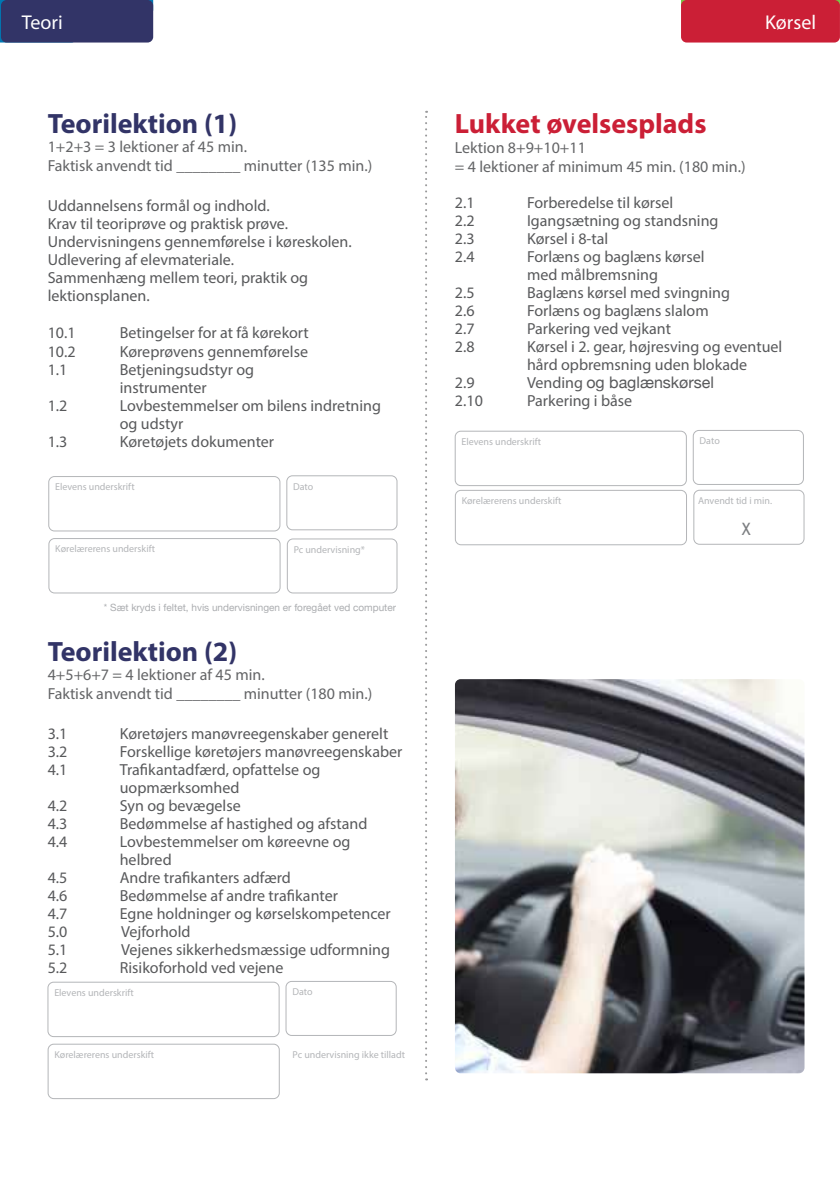
<style>
.page{position:relative;width:840px;height:1191px;background:#fff}
.page>*{position:absolute;margin:0;border:0;box-sizing:border-box;transform-origin:0 0}
.t1{font:700 28px "Myriad Pro";color:#323467}
.t2{font:700 28px "Myriad Pro";color:#cb1f36}
.t3{font:20px "Myriad Pro";color:#fff}
.t4{font:16px/18px "Myriad Pro";color:#58595b}
.t5{font:16px/19.2px "Myriad Pro";color:#636466}
.t6{font:16px "Helvetica Neue";color:#58595b}
.t7{font:16px "Monaco";color:#7c7e81}
.t8{font:10px "Myriad Pro";color:#abadb0}
.t9{font:10px "Helvetica Neue";color:#abadb0}
.s1{font-family:"Myriad Pro"}
</style>
<div class="page">
<div style="left:1px;top:0;width:152px;height:43px;background:#323467;border-radius:6px"></div>
<div style="left:680px;top:0;width:159px;height:43px;background:#cb1f36;border-radius:6px"></div>
<img style="left:455px;top:679px;width:349px;height:394px">
<div style="left:48px;top:476px;width:232px;height:55px;border:1px solid #abadb0;border-radius:6px"></div>
<div style="left:286px;top:475px;width:111px;height:55px;border:1px solid #abadb0;border-radius:6px"></div>
<div style="left:287px;top:539px;width:110px;height:54px;border:1px solid #abadb0;border-radius:6px"></div>
<div style="left:49px;top:538px;width:231px;height:55px;border:1px solid #abadb0;border-radius:6px"></div>
<div style="left:48px;top:982px;width:231px;height:54px;border:1px solid #abadb0;border-radius:6px"></div>
<div style="left:285px;top:981px;width:111px;height:54px;border:1px solid #abadb0;border-radius:6px"></div>
<div style="left:48px;top:1044px;width:231px;height:54px;border:1px solid #abadb0;border-radius:6px"></div>
<svg style="left:425px;top:111px;width:2px;height:969px"></svg>
<div style="left:454px;top:431px;width:232px;height:55px;border:1px solid #abadb0;border-radius:6px"></div>
<div style="left:692px;top:430px;width:111px;height:55px;border:1px solid #abadb0;border-radius:6px"></div>
<div style="left:455px;top:490px;width:231px;height:55px;border:1px solid #abadb0;border-radius:6px"></div>
<div style="left:693px;top:490px;width:110px;height:54px;border:1px solid #abadb0;border-radius:6px"></div>
<p class="t3" style="left:22px;top:10px;width:42px">Teori</p>
<p class="t3" style="left:764px;top:10px;width:53px">Kørsel</p>
<h1 class="t1" style="left:48px;top:105px;width:191px">Teorilektion (1)</h1>
<p class="t5" style="left:48px;top:137px;width:326px">1+2+3 = 3 lektioner af 45 min.<br>Faktisk anvendt tid ________ minutter (135 min.)</p>
<p class="t4" style="left:48px;top:196px;width:305px">Uddannelsens formål og indhold.<br>Krav til teoriprøve og praktisk prøve.<br>Undervisningens gennemførelse i køreskolen.<br>Udlevering af elevmateriale.<br>Sammenhæng mellem teori, praktik og lektionsplanen.</p>
<p class="t4" style="left:48px;top:323px;width:29px">10.1</p>
<p class="t4" style="left:120px;top:323px;width:190px">Betingelser for at få kørekort</p>
<p class="t4" style="left:48px;top:342px;width:29px">10.2</p>
<p class="t4" style="left:120px;top:342px;width:190px">Køreprøvens gennemførelse</p>
<p class="t4" style="left:48px;top:360px;width:21px">1.1</p>
<p class="t4" style="left:120px;top:360px;width:136px">Betjeningsudstyr og instrumenter</p>
<p class="t4" style="left:48px;top:396px;width:21px">1.2</p>
<p class="t4" style="left:120px;top:396px;width:263px">Lovbestemmelser om bilens indretning og udstyr</p>
<p class="t4" style="left:48px;top:432px;width:21px">1.3</p>
<p class="t4" style="left:120px;top:432px;width:156px">Køretøjets dokumenter</p>
<p class="t8" style="left:55px;top:481px;width:81px">Elevens underskrift</p>
<p class="t8" style="left:293px;top:480px;width:22px">Dato</p>
<p class="t8" style="left:55px;top:543px;width:101px">Kørelærerens underskift</p>
<p class="t8" style="left:293px;top:543px;width:73px">Pc undervisning*</p>
<p class="t9" style="left:104px;top:600px;width:293px">* Sæt kryds i feltet, hvis undervisningen er foregået ved computer</p>
<h1 class="t1" style="left:48px;top:633px;width:191px">Teorilektion (2)</h1>
<p class="t5" style="left:48px;top:665px;width:326px">4+5+6+7 = 4 lektioner af 45 min.<br>Faktisk anvendt tid ________ minutter (180 min.)</p>
<p class="t4" style="left:48px;top:724px;width:21px">3.1</p>
<p class="t4" style="left:120px;top:724px;width:270px">Køretøjers manøvreegenskaber generelt</p>
<p class="t4" style="left:48px;top:742px;width:21px">3.2</p>
<p class="t4" style="left:120px;top:742px;width:284px">Forskellige køretøjers manøvreegenskaber</p>
<p class="t4" style="left:48px;top:760px;width:21px">4.1</p>
<p class="t4" style="left:120px;top:760px;width:202px">Trafikantadfærd, opfattelse og uopmærksomhed</p>
<p class="t4" style="left:48px;top:796px;width:21px">4.2</p>
<p class="t4" style="left:120px;top:796px;width:122px">Syn og bevægelse</p>
<p class="t4" style="left:48px;top:814px;width:21px">4.3</p>
<p class="t4" style="left:120px;top:814px;width:249px">Bedømmelse af hastighed og afstand</p>
<p class="t4" style="left:48px;top:832px;width:21px">4.4</p>
<p class="t4" style="left:120px;top:832px;width:232px">Lovbestemmelser om køreevne og helbred</p>
<p class="t4" style="left:48px;top:868px;width:21px">4.5</p>
<p class="t4" style="left:120px;top:868px;width:173px">Andre trafikanters adfærd</p>
<p class="t4" style="left:48px;top:886px;width:21px">4.6</p>
<p class="t4" style="left:120px;top:886px;width:219px">Bedømmelse af andre trafikanter</p>
<p class="t4" style="left:48px;top:904px;width:21px">4.7</p>
<p class="t4" style="left:120px;top:904px;width:272px">Egne holdninger og kørselskompetencer</p>
<p class="t4" style="left:48px;top:922px;width:21px">5.0</p>
<p class="t4" style="left:121px;top:922px;width:71px">Vejforhold</p>
<p class="t4" style="left:48px;top:940px;width:21px">5.1</p>
<p class="t4" style="left:121px;top:940px;width:270px">Vejenes sikkerhedsmæssige udformning</p>
<p class="t4" style="left:48px;top:958px;width:21px">5.2</p>
<p class="t4" style="left:120px;top:958px;width:165px">Risikoforhold ved vejene</p>
<p class="t8" style="left:54px;top:986px;width:81px">Elevens underskrift</p>
<p class="t8" style="left:292px;top:985px;width:22px">Dato</p>
<p class="t8" style="left:54px;top:1048px;width:101px">Kørelærerens underskift</p>
<p class="t8" style="left:292px;top:1048px;width:114px">Pc undervisning ikke tilladt</p>
<h1 class="t2" style="left:454px;top:106px;width:253px">Lukket øvelsesplads</h1>
<p class="t5" style="left:454px;top:137px;width:292px">Lektion 8+9+10+11<br>= 4 lektioner af minimum 45 min. (180 min.)</p>
<p class="t4" style="left:454px;top:193px;width:21px">2.1</p>
<p class="t4" style="left:526px;top:193px;width:147px">Forberedelse til kørsel</p>
<p class="t4" style="left:454px;top:211px;width:21px">2.2</p>
<p class="t4" style="left:526px;top:211px;width:193px">Igangsætning og standsning</p>
<p class="t4" style="left:454px;top:229px;width:21px">2.3</p>
<p class="t4" style="left:526px;top:229px;width:83px">Kørsel i 8-tal</p>
<p class="t4" style="left:454px;top:247px;width:21px">2.4</p>
<p class="t4" style="left:526px;top:247px;width:179px">Forlæns og baglæns kørsel med målbremsning</p>
<p class="t4" style="left:454px;top:283px;width:21px">2.5</p>
<p class="t4" style="left:526px;top:283px;width:204px">Baglæns kørsel med svingning</p>
<p class="t4" style="left:454px;top:301px;width:21px">2.6</p>
<p class="t4" style="left:526px;top:301px;width:183px">Forlæns og baglæns slalom</p>
<p class="t4" style="left:454px;top:319px;width:21px">2.7</p>
<p class="t4" style="left:526px;top:319px;width:145px">Parkering ved vejkant</p>
<p class="t4" style="left:454px;top:337px;width:21px">2.8</p>
<p class="t4" style="left:526px;top:337px;width:257px">Kørsel i 2. gear, højresving og eventuel hård opbremsning uden blokade</p>
<p class="t4" style="left:454px;top:373px;width:21px">2.9</p>
<p class="t6" style="left:526px;top:370px;width:188px"><span class="s1">Vending</span> og baglænskørsel</p>
<p class="t4" style="left:454px;top:391px;width:29px">2.10</p>
<p class="t4" style="left:526px;top:391px;width:107px">Parkering i båse</p>
<p class="t8" style="left:461px;top:435px;width:81px">Elevens underskrift</p>
<p class="t8" style="left:699px;top:435px;width:22px">Dato</p>
<p class="t8" style="left:461px;top:494px;width:101px">Kørelærerens underskift</p>
<p class="t8" style="left:697px;top:494px;width:76px">Anvendt tid i min.</p>
<p class="t7" style="left:741px;top:515px;width:11px">X</p>
</div>
